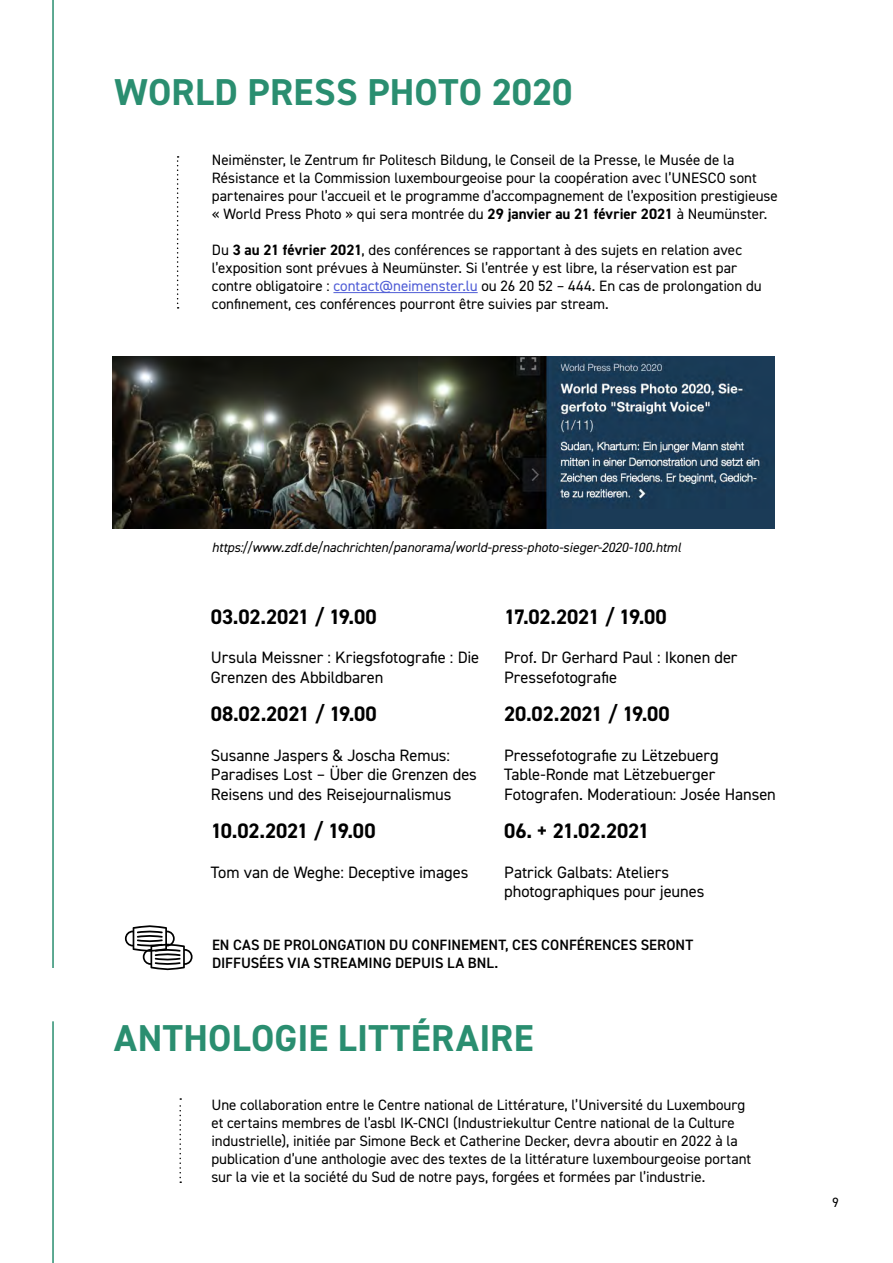
<style>
.page{position:relative;width:893px;height:1263px;background:#fff}
.page>*{position:absolute;margin:0;border:0;box-sizing:border-box;transform-origin:0 0}
.t1{font:700 37.5px "DIN2014";letter-spacing:.01em;color:#2a8e70}
.t2{font:700 21px "DIN2014";letter-spacing:-.01em;color:#000}
.t3{font:16.5px/19.8px "DIN2014";letter-spacing:-.005em;color:#000}
.t4{font:15px/18px "DIN2014";color:#000}
.t5{font:600 15px/18px "DIN2014";letter-spacing:.005em;color:#000}
.t6{font:italic 13.5px "DIN2014";color:#000}
.t7{font:13.5px "DIN2014";color:#000}
.s1{font-weight:700}
.s2{color:#4f5cd6}
</style>
<div class="page">
<svg style="left:177px;top:156px;width:2px;height:153px"></svg>
<hr style="left:333px;top:292px;width:145px;height:1px;background:#4f5cd6">
<img style="left:113px;top:356px;width:661px;height:172px">
<svg style="left:125px;top:925px;width:68px;height:45px"></svg>
<svg style="left:179px;top:1098px;width:2px;height:85px"></svg>
<hr style="left:52px;top:0;width:2px;height:968px;background:#2a8e70">
<hr style="left:52px;top:1021px;width:2px;height:242px;background:#2a8e70">
<h1 class="t1" style="left:115px;top:67px;width:459px">WORLD PRESS PHOTO 2020</h1>
<p class="t4" style="left:212px;top:151px;width:567px">Neimënster, le Zentrum fir Politesch Bildung, le Conseil de la Presse, le Musée de la Résistance et la Commission luxembourgeoise pour la coopération avec l’UNESCO sont partenaires pour l’accueil et le programme d’accompagnement de l’exposition prestigieuse « World Press Photo » qui sera montrée du <span class="s1">29 janvier au 21 février 2021</span> à Neumünster.</p>
<p class="t4" style="left:212px;top:241px;width:551px">Du <span class="s1">3 au 21 février 2021</span>, des conférences se rapportant à des sujets en relation avec l’exposition sont prévues à Neumünster. Si l’entrée y est libre, la réservation est par contre obligatoire : <span class="s2">contact@neimenster.lu</span> ou 26 20 52 – 444. En cas de prolongation du confinement, ces conférences pourront être suivies par stream.</p>
<p class="t6" style="left:212px;top:538px;width:471px">https://www.zdf.de/nachrichten/panorama/world-press-photo-sieger-2020-100.html</p>
<h2 class="t2" style="left:211px;top:603px;width:167px">03.02.2021 / 19.00</h2>
<p class="t3" style="left:211px;top:647px;width:270px">Ursula Meissner : Kriegsfotografie : Die<br>Grenzen des Abbildbaren</p>
<h2 class="t2" style="left:211px;top:700px;width:167px">08.02.2021 / 19.00</h2>
<p class="t3" style="left:211px;top:745px;width:268px">Susanne Jaspers &amp; Joscha Remus:<br>Paradises Lost – Über die Grenzen des<br>Reisens und des Reisejournalismus</p>
<h2 class="t2" style="left:211px;top:817px;width:166px">10.02.2021 / 19.00</h2>
<p class="t3" style="left:211px;top:862px;width:259px">Tom van de Weghe: Deceptive images</p>
<h2 class="t2" style="left:504px;top:603px;width:164px">17.02.2021 / 19.00</h2>
<p class="t3" style="left:504px;top:647px;width:235px">Prof. Dr Gerhard Paul : Ikonen der<br>Pressefotografie</p>
<h2 class="t2" style="left:504px;top:700px;width:167px">20.02.2021 / 19.00</h2>
<p class="t3" style="left:504px;top:745px;width:273px">Pressefotografie zu Lëtzebuerg<br>Table-Ronde mat Lëtzebuerger<br>Fotografen. Moderatioun: Josée Hansen</p>
<h2 class="t2" style="left:504px;top:817px;width:147px">06. + 21.02.2021</h2>
<p class="t3" style="left:504px;top:862px;width:202px">Patrick Galbats: Ateliers photographiques pour jeunes</p>
<p class="t5" style="left:212px;top:935px;width:483px">EN CAS DE PROLONGATION DU CONFINEMENT, CES CONFÉRENCES SERONT<br>DIFFUSÉES VIA STREAMING DEPUIS LA BNL.</p>
<h1 class="t1" style="left:114px;top:1013px;width:421px">ANTHOLOGIE LITTÉRAIRE</h1>
<p class="t4" style="left:211px;top:1095px;width:541px">Une collaboration entre le Centre national de Littérature, l’Université du Luxembourg et certains membres de l’asbl IK-CNCI (Industriekultur Centre national de la Culture industrielle), initiée par Simone Beck et Catherine Decker, devra aboutir en 2022 à la publication d’une anthologie avec des textes de la littérature luxembourgeoise portant sur la vie et la société du Sud de notre pays, forgées et formées par l’industrie.</p>
<p class="t7" style="left:832px;top:1194px;width:8px">9</p>
</div>
